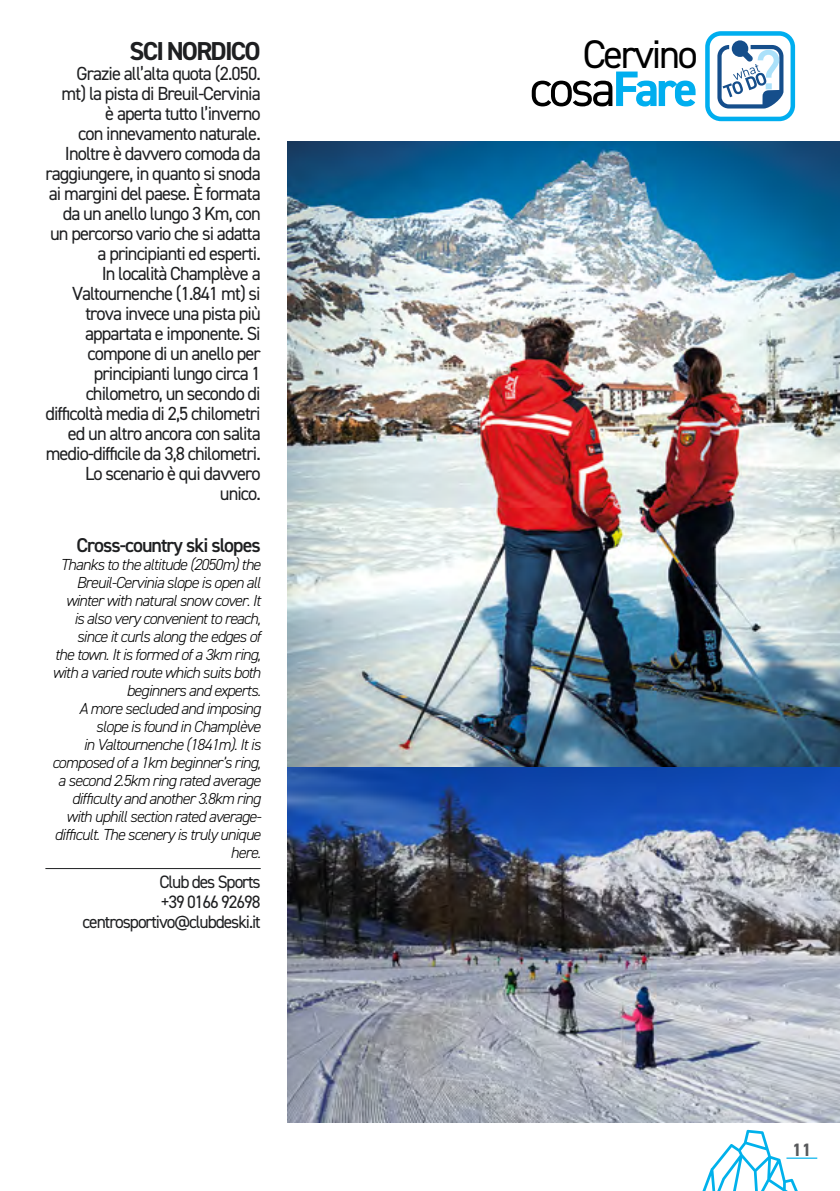
<style>
.page{position:relative;width:840px;height:1191px;background:#fff}
.page>*{position:absolute;margin:0;border:0;box-sizing:border-box;transform-origin:0 0}
.t1{font:50px "DIN2014";color:#000}
.t2{font:40px "DIN2014";letter-spacing:-.06em;color:#000}
.t3{font:700 26px "DIN2014";letter-spacing:-.07em;color:#1e1f21}
.t4{font:600 20px "DIN2014";letter-spacing:-.05em;color:#1e1f21}
.t5{font:19px/20px "DIN2014";letter-spacing:-.05em;color:#1e1f21;text-align:right}
.t6{font:18px/20px "DIN2014";letter-spacing:-.06em;color:#1e1f21;text-align:right}
.t7{font:700 18px "DIN2014";color:#58595b}
.t8{font:italic 300 16px/18px "DIN2014";letter-spacing:-.05em;color:#000;text-align:right}
.s1{font-weight:700;color:#00aeef}
</style>
<div class="page">
<hr style="left:786px;top:1157px;width:30px;height:1px;background:#00b1eb">
<hr style="left:45px;top:868px;width:215px;height:1px;background:#1e1f21">
<svg style="left:702px;top:1129px;width:99px;height:62px"></svg>
<img style="left:287px;top:142px;width:552px;height:981px">
<div style="left:704px;top:31px;width:90px;height:90px;border:5px solid #00aeef;border-radius:14px"></div>
<svg style="left:731px;top:40px;width:16px;height:17px"></svg>
<svg style="left:717px;top:44px;width:66px;height:64px"></svg>
<h3 class="t3" style="left:129px;top:34px;width:132px">SCI NORDICO</h3>
<p class="t5" style="left:45px;top:63px;width:217px">Grazie all’alta quota (2.050.<br>mt) la pista di Breuil-Cervinia<br>è aperta tutto l’inverno<br>con innevamento naturale.<br>Inoltre è davvero comoda da raggiungere, in quanto si snoda ai margini del paese. È formata da un anello lungo 3 Km, con un percorso vario che si adatta a principianti ed esperti.<br>In località Champlève a<br>Valtournenche (1.841 mt) si trova invece una pista più appartata e imponente. Si compone di un anello per principianti lungo circa 1 chilometro, un secondo di difficoltà media di 2,5 chilometri ed un altro ancora con salita medio-difficile da 3,8 chilometri.<br>Lo scenario è qui davvero unico.</p>
<p class="t4" style="left:76px;top:532px;width:185px">Cross-country ski slopes</p>
<p class="t8" style="left:52px;top:555px;width:211px">Thanks to the altitude (2050m) the<br>Breuil-Cervinia slope is open all winter with natural snow cover. It<br>is also very convenient to reach, since it curls along the edges of<br>the town. It is formed of a 3km ring, with a varied route which suits both beginners and experts.<br>A more secluded and imposing slope is found in Champlève<br>in Valtournenche (1841m). It is composed of a 1km beginner’s ring, a second 2.5km ring rated average difficulty and another 3.8km ring with uphill section rated average&shy;difficult. The scenery is truly unique here.</p>
<p class="t6" style="left:83px;top:871px;width:179px">Club des Sports<br>+39 0166 92698 centrosportivo@clubdeski.it</p>
<h2 class="t2" style="left:582px;top:29px;width:116px">Cervino</h2>
<h1 class="t1" style="left:529px;top:58px;width:169px">cosa<span class="s1">Fare</span></h1>
<p class="t7" style="left:791px;top:1137px;width:21px">11</p>
</div>
